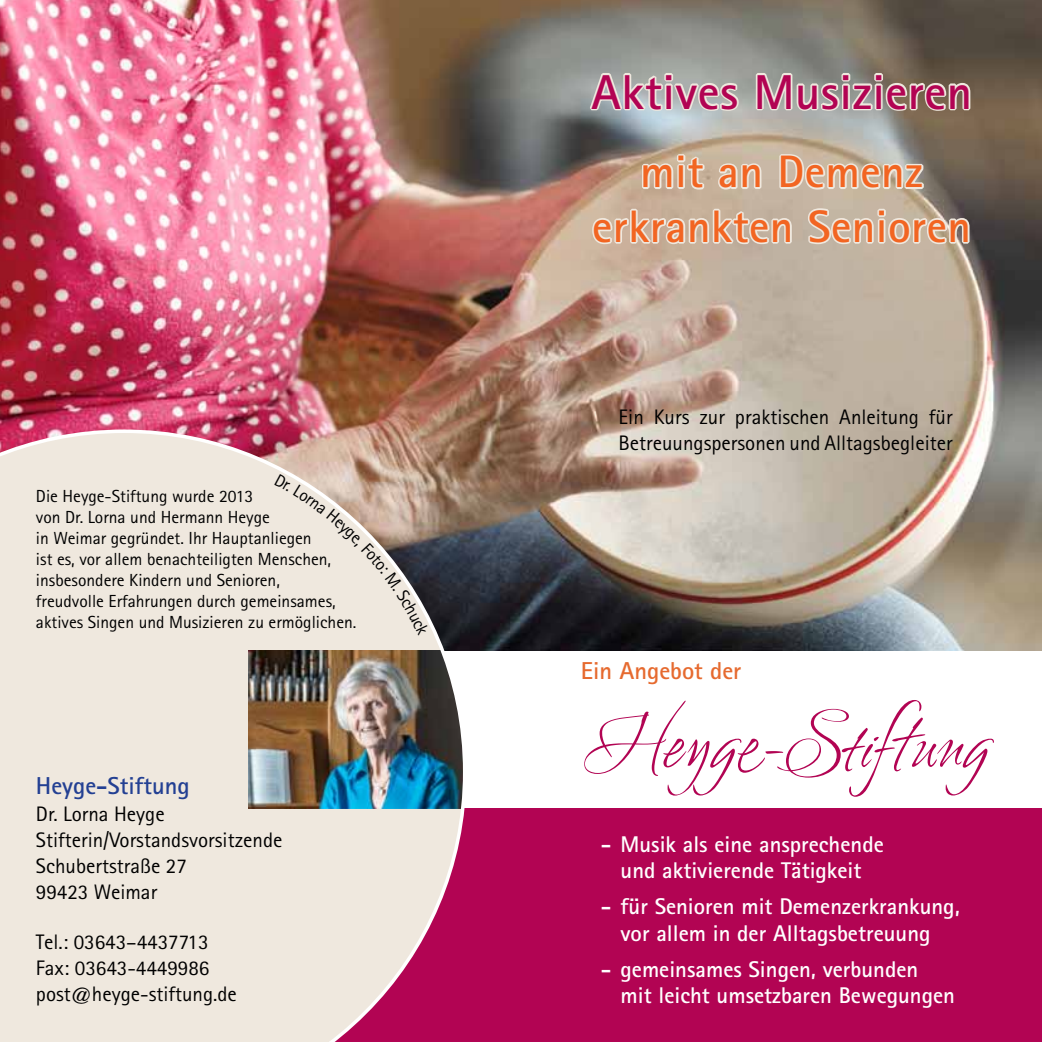
<style>
.page{position:relative;width:1042px;height:1042px;background:#fff}
.page>*{position:absolute;margin:0;border:0;box-sizing:border-box;transform-origin:0 0}
.t1{font:700 49px "Agfa Rotis Sans Serif";letter-spacing:.01em;color:#b20453}
.t2{font:700 45.5px/54.6px "Agfa Rotis Sans Serif";letter-spacing:.01em;color:#f26522;text-align:center}
.t3{font:700 24.5px "Agfa Rotis Sans Serif";color:#234093}
.t4{font:700 24.5px "Agfa Rotis Sans Serif";color:#e66a2f}
.t5{font:700 22.75px/26.2px "Agfa Rotis Sans Serif";color:#fff;text-align:center}
.t6{font:21px/26.2px "Agfa Rotis Sans Serif";color:#000}
.t7{font:17.5px/21px "Agfa Rotis Sans Serif";color:#000}
</style>
<div class="page">
<div style="left:0;top:809px;width:1042px;height:233px;background:#b20453"></div>
<img style="left:0;top:0;width:1042px;height:650px">
<svg style="left:0;top:429px;width:466px;height:613px;background:#d4c6c1"></svg>
<svg style="left:586px;top:71px;width:78px;height:42px;background:#c3c5c2"></svg>
<div style="left:664px;top:73px;width:9px;height:8px;border:4px solid #efe8de"></div>
<div style="left:665px;top:83px;width:8px;height:27px;border:4px solid #efe8de"></div>
<svg style="left:671px;top:81px;width:69px;height:32px;background:#cfcec9"></svg>
<svg style="left:754px;top:71px;width:87px;height:42px;background:#bfbeb6"></svg>
<div style="left:841px;top:73px;width:9px;height:8px;border:4px solid #efe8de"></div>
<div style="left:842px;top:83px;width:8px;height:27px;border:4px solid #efe8de"></div>
<svg style="left:850px;top:82px;width:24px;height:30px"></svg>
<div style="left:874px;top:73px;width:9px;height:8px;border:4px solid #efe8de"></div>
<div style="left:874px;top:83px;width:8px;height:27px;border:4px solid #efe8de"></div>
<svg style="left:884px;top:81px;width:88px;height:32px;background:#b5a899"></svg>
<svg style="left:590px;top:152px;width:381px;height:187px;background:#c5b4a3"></svg>
<svg style="left:584px;top:700px;width:410px;height:97px"></svg>
<svg style="left:274px;top:474px;width:155px;height:162px;background:#d8cec3"></svg>
<p class="t7" style="left:36px;top:486px;width:322px">Die Heyge-Stiftung wurde 2013<br>von Dr. Lorna und Hermann Heyge<br>in Weimar gegründet. Ihr Hauptanliegen<br>ist es, vor allem benachteiligten Menschen, insbesondere Kindern und Senioren,<br>freudvolle Erfahrungen durch gemeinsames, aktives Singen und Musizieren zu ermöglichen.</p>
<h3 class="t3" style="left:36px;top:770px;width:155px">Heyge-Stiftung</h3>
<p class="t6" style="left:36px;top:800px;width:248px">Dr. Lorna Heyge<br>Stifterin/Vorstandsvorsitzende<br>Schubertstraße 27<br>99423 Weimar</p>
<p class="t6" style="left:36px;top:928px;width:202px">Tel.: 03643–4437713<br>Fax: 03643-4449986 post@heyge-stiftung.de</p>
<h1 class="t1" style="left:591px;top:61px;width:383px">Aktives Musizieren</h1>
<h2 class="t2" style="left:592px;top:144px;width:380px">mit an Demenz erkrankten Senioren</h2>
<p class="t6" style="left:618px;top:403px;width:336px">Ein Kurs zur praktischen Anleitung für<br>Betreuungspersonen und Alltagsbegleiter</p>
<h3 class="t4" style="left:581px;top:655px;width:162px">Ein Angebot der</h3>
<h3 class="t5" style="left:601px;top:830px;width:285px">- Musik als eine ansprechende und aktivierende Tätigkeit</h3>
<h3 class="t5" style="left:601px;top:893px;width:360px">- für Senioren mit Demenzerkrankung, vor allem in der Alltagsbetreuung</h3>
<h3 class="t5" style="left:620px;top:955px;width:336px;text-align:left;text-indent:-20px">- gemeinsames Singen, verbunden mit leicht umsetzbaren Bewegungen</h3>
</div>
